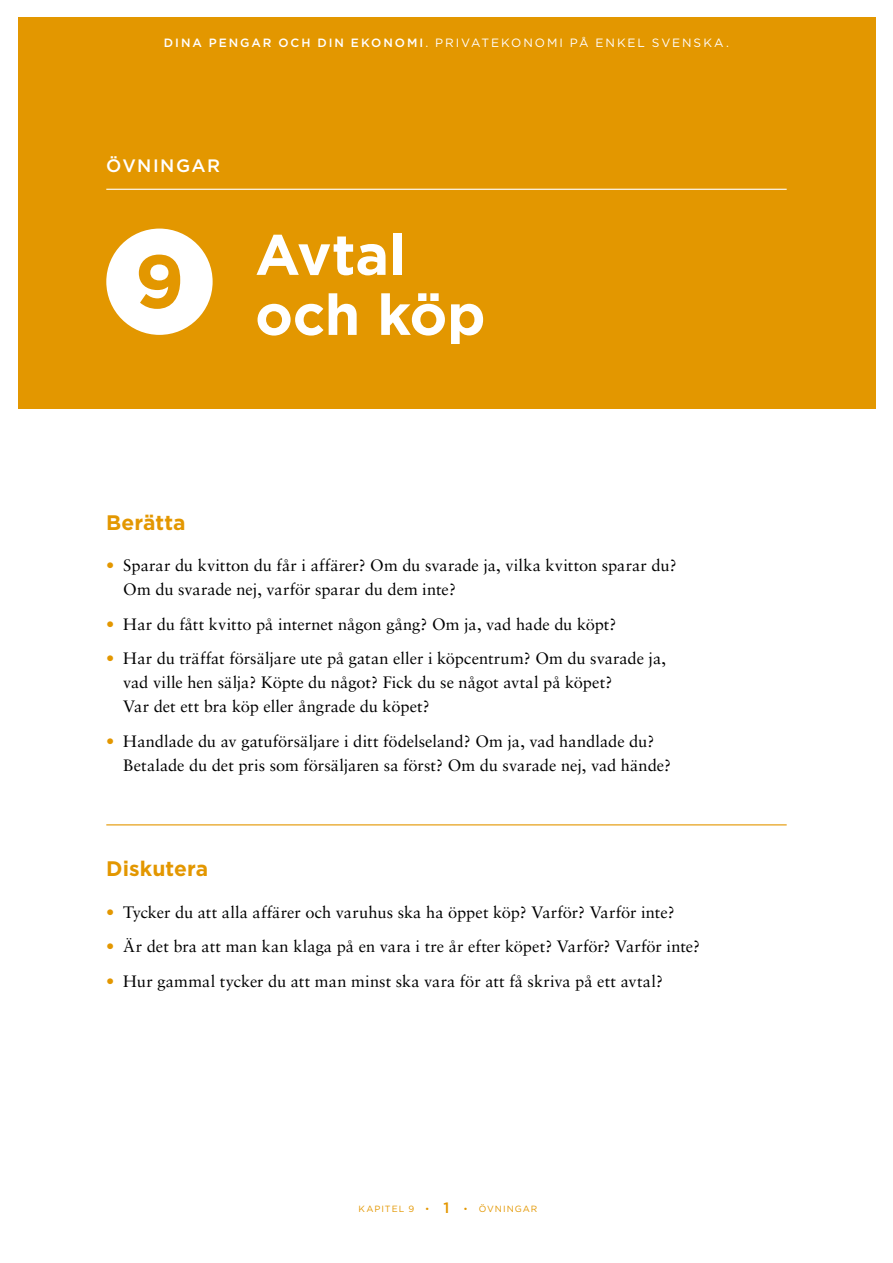
<style>
.page{position:relative;width:893px;height:1263px;background:#fff}
.page>*{position:absolute;margin:0;border:0;box-sizing:border-box;transform-origin:0 0}
.t1{font:700 75px "Gotham";color:#e39700}
.Kapitel_rubrik{font:700 57px/60px "Gotham";letter-spacing:-.005em;color:#fff}
.Rubrik_med_styckelin{font:700 21px "Gotham";letter-spacing:.005em;color:#e39700}
.Rubrik{font:700 21px "Gotham";letter-spacing:.005em;color:#e39700}
.Lärare___elev_rubrik{font:500 18px "Gotham";letter-spacing:.08em;color:#fff}
.Punktlista{font:16.5px/24px "Sabon";color:#000}
.Sidhuvud{font:12px "Gotham";letter-spacing:.16em;color:#fff}
.t2{font:9px "Gotham";letter-spacing:.11em;color:#e39700}
.s1{font-weight:500}
.s2{color:#e39700}
.s3{font-weight:500;font-size:15px}
</style>
<div class="page">
<div style="left:18px;top:17px;width:857px;height:391px;background:#e39700"></div>
<div style="left:106px;top:229px;width:107px;height:106px;background:#fff;border-radius:50%"></div>
<hr style="left:106px;top:189px;width:681px;height:1px;background:#fff">
<hr style="left:106px;top:824px;width:681px;height:1px;background:#e39700">
<p class="Sidhuvud" style="left:164px;top:35px;width:567px"><span class="s1">DINA PENGAR OCH DIN EKONOMI</span>. PRIVATEKONOMI PÅ ENKEL SVENSKA.</p>
<p class="Lärare___elev_rubrik" style="left:106px;top:156px;width:115px">ÖVNINGAR</p>
<p class="t1" style="left:135px;top:238px;width:51px">9</p>
<h1 class="Kapitel_rubrik" style="left:255px;top:223px;width:232px">Avtal och köp</h1>
<h2 class="Rubrik" style="left:106px;top:510px;width:81px">Berätta</h2>
<p class="Punktlista" style="left:123px;top:553px;width:555px;text-indent:-17px"><span class="s2">•</span> Sparar du kvitton du får i affärer? Om du svarade ja, vilka kvitton sparar du?<br>Om du svarade nej, varför sparar du dem inte?</p>
<p class="Punktlista" style="left:106px;top:612px;width:512px"><span class="s2">•</span> Har du fått kvitto på internet någon gång? Om ja, vad hade du köpt?</p>
<p class="Punktlista" style="left:123px;top:646px;width:544px;text-indent:-17px"><span class="s2">•</span> Har du träffat försäljare ute på gatan eller i köpcentrum? Om du svarade ja, vad ville hen sälja? Köpte du något? Fick du se något avtal på köpet?<br>Var det ett bra köp eller ångrade du köpet?</p>
<p class="Punktlista" style="left:123px;top:729px;width:549px;text-indent:-17px"><span class="s2">•</span> Handlade du av gatuförsäljare i ditt födelseland? Om ja, vad handlade du?<br>Betalade du det pris som försäljaren sa först? Om du svarade nej, vad hände?</p>
<h2 class="Rubrik_med_styckelin" style="left:106px;top:857px;width:103px">Diskutera</h2>
<p class="Punktlista" style="left:106px;top:899px;width:570px"><span class="s2">•</span> Tycker du att alla affärer och varuhus ska ha öppet köp? Varför? Varför inte?</p>
<p class="Punktlista" style="left:106px;top:934px;width:595px"><span class="s2">•</span> Är det bra att man kan klaga på en vara i tre år efter köpet? Varför? Varför inte?</p>
<p class="Punktlista" style="left:106px;top:969px;width:558px"><span class="s2">•</span> Hur gammal tycker du att man minst ska vara för att få skriva på ett avtal?</p>
<p class="t2" style="left:359px;top:1203px;width:180px">KAPITEL 9 • <span class="s3">1</span> • ÖVNINGAR</p>
</div>
